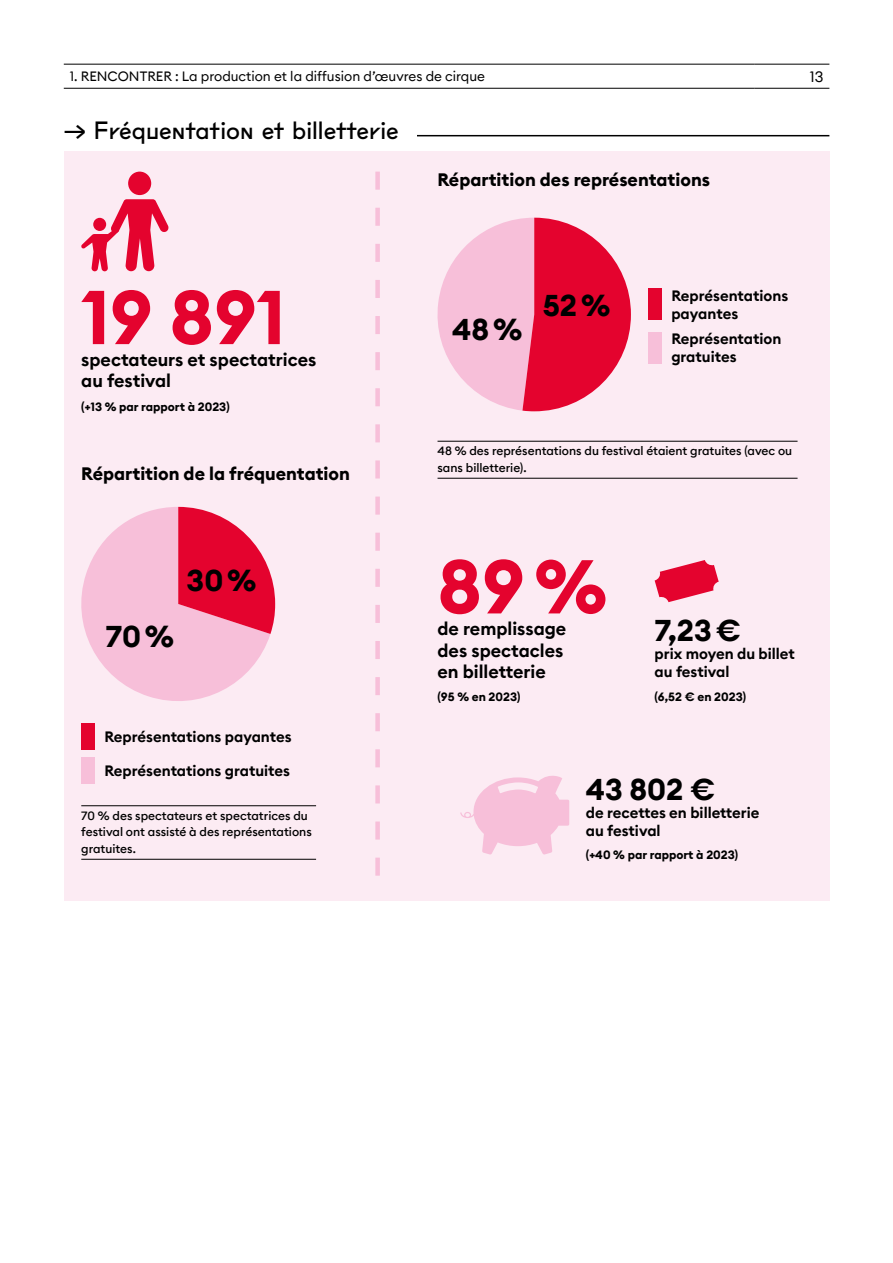
<style>
.page{position:relative;width:893px;height:1263px;background:#fff}
.page>*{position:absolute;margin:0;border:0;box-sizing:border-box;transform-origin:0 0}
.t1{font:700 75px "Euclid Circular B";color:#e4032e}
.t2{font:700 30px "Euclid Circular B";color:#000}
.t3{font:24px "Fugue Tails";color:#000}
.t4{font:600 18px/21.6px "Euclid Circular B";color:#000}
.t5{font:700 18px "Euclid Circular B";color:#000}
.t6{font:600 15px/18px "Euclid Circular B";color:#000}
.t7{font:15px "Euclid Circular B";color:#000}
.t8{font:13.5px "Euclid Circular B";color:#000}
.t9{font:500 12px/16.5px "Euclid Circular B";color:#000}
.t10{font:700 12px "Euclid Circular B";color:#000}
</style>
<div class="page">
<div style="left:64px;top:151px;width:765px;height:749px;background:#fcebf3"></div>
<svg style="left:655px;top:560px;width:64px;height:42px"></svg>
<div style="left:128px;top:172px;width:23px;height:23px;background:#e4032e;border-radius:50%"></div>
<svg style="left:81px;top:199px;width:88px;height:72px"></svg>
<svg style="left:460px;top:775px;width:109px;height:80px"></svg>
<svg style="left:375px;top:172px;width:5px;height:704px"></svg>
<hr style="left:64px;top:64px;width:691px;height:1px;background:#000">
<hr style="left:755px;top:64px;width:74px;height:1px;background:#000">
<hr style="left:64px;top:88px;width:691px;height:1px;background:#000">
<hr style="left:755px;top:88px;width:74px;height:1px;background:#000">
<hr style="left:219px;top:135px;width:610px;height:1px;background:#000">
<div style="left:64px;top:108px;width:353px;height:43px;background:#fff"></div>
<div style="left:81px;top:723px;width:14px;height:26px;background:#e4032e"></div>
<div style="left:81px;top:758px;width:14px;height:26px;background:#f7bfd9"></div>
<svg style="left:81px;top:507px;width:194px;height:194px"></svg>
<hr style="left:81px;top:859px;width:235px;height:1px;background:#000">
<hr style="left:81px;top:805px;width:235px;height:1px;background:#000">
<hr style="left:437px;top:478px;width:360px;height:1px;background:#000">
<hr style="left:437px;top:441px;width:360px;height:1px;background:#000">
<svg style="left:437px;top:218px;width:194px;height:193px"></svg>
<div style="left:648px;top:288px;width:14px;height:32px;background:#e4032e"></div>
<div style="left:648px;top:332px;width:14px;height:32px;background:#f7bfd9"></div>
<p class="t8" style="left:70px;top:68px;width:417px">1. RENCONTRER : La production et la diffusion d’œuvres de cirque</p>
<p class="t7" style="left:810px;top:67px;width:15px">13</p>
<h3 class="t3" style="left:64px;top:111px;width:337px">→ Fréquentation et billetterie</h3>
<h1 class="t1" style="left:81px;top:269px;width:206px">19 891</h1>
<p class="t4" style="left:81px;top:349px;width:237px">spectateurs et spectatrices au festival</p>
<p class="t10" style="left:81px;top:399px;width:150px">(+13 % par rapport à 2023)</p>
<p class="t5" style="left:81px;top:462px;width:270px">Répartition de la fréquentation</p>
<h2 class="t2" style="left:106px;top:617px;width:70px">70 %</h2>
<h2 class="t2" style="left:187px;top:561px;width:71px">30%</h2>
<p class="t6" style="left:104px;top:728px;width:189px">Représentations payantes</p>
<p class="t6" style="left:104px;top:762px;width:187px">Représentations gratuites</p>
<p class="t9" style="left:81px;top:807px;width:232px">70 % des spectateurs et spectatrices du festival ont assisté à des représentations gratuites.</p>
<p class="t5" style="left:437px;top:168px;width:274px">Répartition des représentations</p>
<h2 class="t2" style="left:452px;top:310px;width:72px">48%</h2>
<h2 class="t2" style="left:543px;top:286px;width:69px">52%</h2>
<p class="t6" style="left:671px;top:287px;width:118px">Représentations payantes</p>
<p class="t6" style="left:671px;top:330px;width:112px">Représentation gratuites</p>
<p class="t9" style="left:437px;top:443px;width:356px">48 % des représentations du festival étaient gratuites (avec ou sans billetterie).</p>
<h1 class="t1" style="left:437px;top:538px;width:171px">89 %</h1>
<p class="t4" style="left:437px;top:618px;width:130px">de remplissage des spectacles en billetterie</p>
<p class="t10" style="left:437px;top:689px;width:85px">(95 % en 2023)</p>
<h2 class="t2" style="left:655px;top:611px;width:88px">7,23 €</h2>
<p class="t6" style="left:655px;top:645px;width:142px">prix moyen du billet au festival</p>
<p class="t10" style="left:655px;top:689px;width:93px">(6,52 € en 2023)</p>
<h2 class="t2" style="left:586px;top:770px;width:131px">43 802 €</h2>
<p class="t6" style="left:586px;top:804px;width:175px">de recettes en billetterie au festival</p>
<p class="t10" style="left:586px;top:847px;width:154px">(+40 % par rapport à 2023)</p>
</div>
